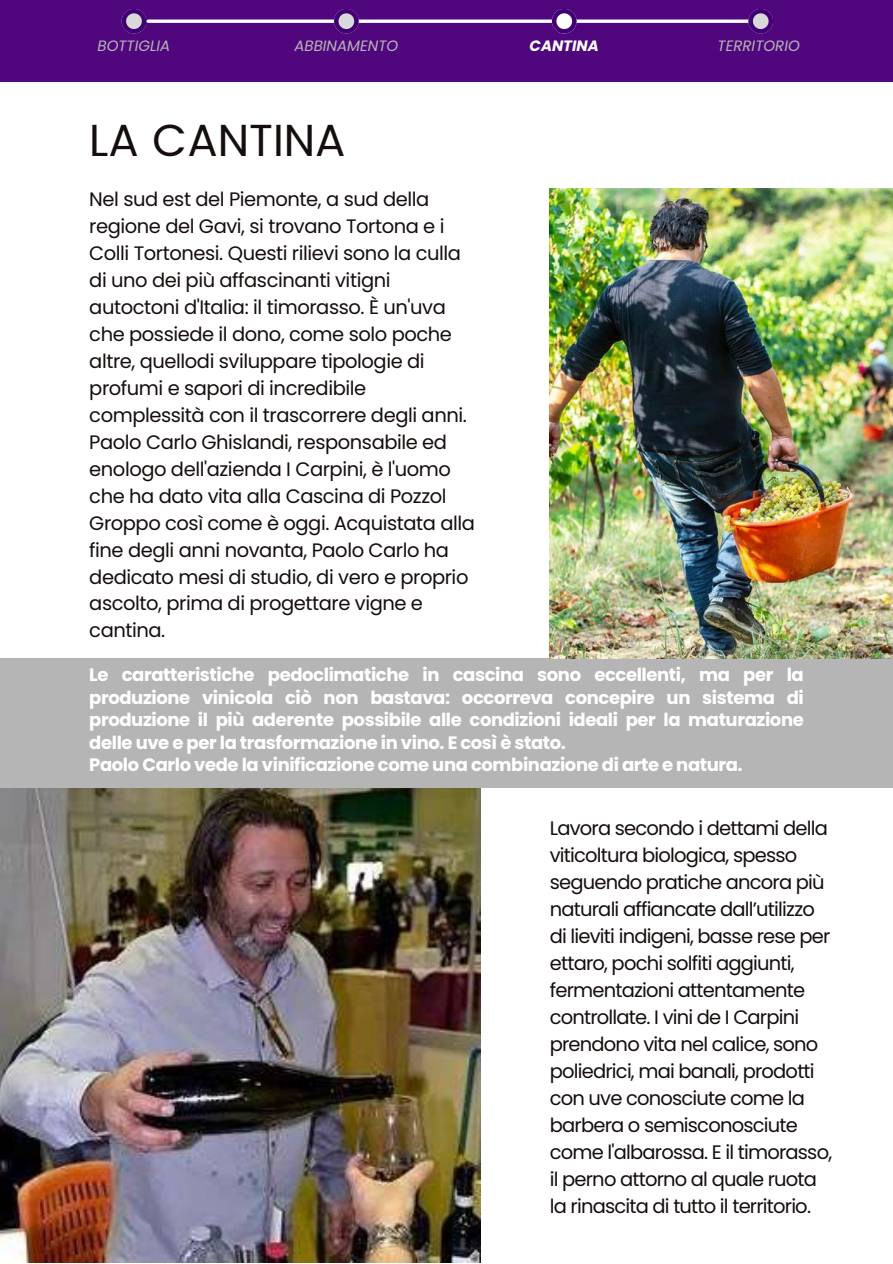
<style>
.page{position:relative;width:893px;height:1264px;background:#fff}
.page>*{position:absolute;margin:0;border:0;box-sizing:border-box;transform-origin:0 0}
.t1{font:45px "Poppins";letter-spacing:-.005em;color:#150e0d}
.t2{font:19.5px/27px "Poppins";letter-spacing:-.02em;color:#150e0d}
.t3{font:19.5px/27px "Poppins";letter-spacing:-.04em;color:#150e0d}
.t4{font:700 18px/22.5px "Poppins";letter-spacing:-.02em;color:#fff}
.t5{font:italic 15px "Poppins";color:#b5b5b5}
.t6{font:italic 700 15px "Poppins";color:#fff}
</style>
<div class="page">
<img style="left:0;top:787px;width:480px;height:475px">
<div style="left:0;top:658px;width:892px;height:129px;background:#b5b5b5"></div>
<div style="left:0;top:0;width:892px;height:82px;background:#50077d"></div>
<svg style="left:122px;top:9px;width:24px;height:25px"></svg>
<hr style="left:148px;top:20px;width:610px;height:3px;background:#fff">
<svg style="left:334px;top:9px;width:25px;height:25px"></svg>
<svg style="left:552px;top:9px;width:24px;height:25px"></svg>
<svg style="left:748px;top:9px;width:25px;height:25px"></svg>
<img style="left:549px;top:188px;width:343px;height:470px">
<p class="t5" style="left:97px;top:35px;width:74px">BOTTIGLIA</p>
<p class="t5" style="left:294px;top:35px;width:105px">ABBINAMENTO</p>
<p class="t6" style="left:529px;top:35px;width:71px">CANTINA</p>
<p class="t5" style="left:717px;top:35px;width:84px">TERRITORIO</p>
<h1 class="t1" style="left:89px;top:114px;width:258px">LA CANTINA</h1>
<p class="t2" style="left:89px;top:185px;width:387px">Nel sud est del Piemonte, a sud della regione del Gavi, si trovano Tortona e i Colli Tortonesi. Questi rilievi sono la culla di uno dei più affascinanti vitigni autoctoni d'Italia: il timorasso. È un'uva che possiede il dono, come solo poche altre, quellodi sviluppare tipologie di profumi e sapori di incredibile complessità con il trascorrere degli anni.<br>Paolo Carlo Ghislandi, responsabile ed enologo dell'azienda I Carpini, è l'uomo che ha dato vita alla Cascina di Pozzol Groppo così come è oggi. Acquistata alla fine degli anni novanta, Paolo Carlo ha dedicato mesi di studio, di vero e proprio ascolto, prima di progettare vigne e cantina.</p>
<p class="t4" style="left:89px;top:663px;width:716px">Le caratteristiche pedoclimatiche in cascina sono eccellenti, ma per la produzione vinicola ciò non bastava: occorreva concepire un sistema di produzione il più aderente possibile alle condizioni ideali per la maturazione delle uve e per la trasformazione in vino. E così è stato.<br>Paolo Carlo vede la vinificazione come una combinazione di arte e natura.</p>
<p class="t3" style="left:549px;top:814px;width:284px">Lavora secondo i dettami della viticoltura biologica, spesso seguendo pratiche ancora più naturali affiancate dall’utilizzo di lieviti indigeni, basse rese per ettaro, pochi solfiti aggiunti, fermentazioni attentamente controllate. I vini de I Carpini prendono vita nel calice, sono poliedrici, mai banali, prodotti con uve conosciute come la barbera o semisconosciute come l'albarossa. E il timorasso, il perno attorno al quale ruota la rinascita di tutto il territorio.</p>
</div>
